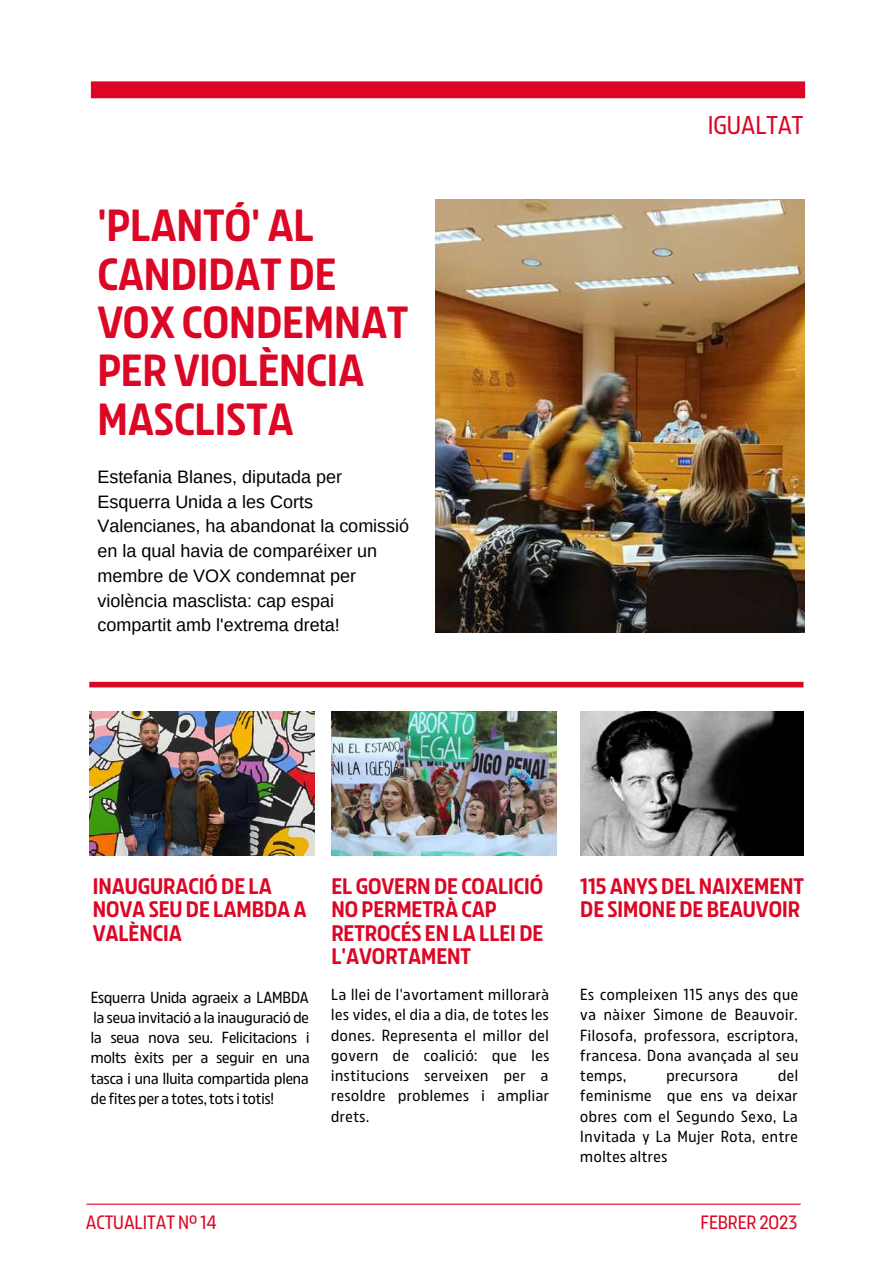
<style>
.page{position:relative;width:893px;height:1264px;background:#fff}
.page>*{position:absolute;margin:0;border:0;box-sizing:border-box;transform-origin:0 0}
.t1{font:600 42px/48.3px "Izquierda";color:#dc0625}
.t2{font:300 24px "Izquierda";color:#dc0625}
.t3{font:600 21px/23.5px "Izquierda";color:#dc0625}
.t4{font:18px/24.8px "Arimo";color:#000}
.t5{font:300 18px "Izquierda";color:#dc0625}
.t6{font:300 15px/20.2px "Izquierda";letter-spacing:.04em;color:#000;text-align:justify}
</style>
<div class="page">
<img style="left:436px;top:200px;width:368px;height:432px">
<div style="left:89px;top:681px;width:714px;height:6px;background:#dc0625"></div>
<div style="left:91px;top:81px;width:714px;height:17px;background:#dc0625"></div>
<img style="left:89px;top:711px;width:225px;height:144px">
<img style="left:331px;top:711px;width:225px;height:144px">
<img style="left:580px;top:711px;width:223px;height:144px">
<hr style="left:86px;top:1203px;width:714px;height:1px;background:#dc0625">
<h1 class="t1" style="left:97px;top:200px;width:312px">'PLANTÓ' AL<br>CANDIDAT DE<br>VOX CONDEMNAT<br>PER VIOLÈNCIA<br>MASCLISTA</h1>
<p class="t4" style="left:97px;top:464px;width:313px">Estefania Blanes, diputada per<br>Esquerra Unida a les Corts<br>Valencianes, ha abandonat la comissió en la qual havia de comparéixer un membre de VOX condemnat per violència masclista: cap espai compartit amb l'extrema dreta!</p>
<h2 class="t2" style="left:707px;top:109px;width:97px">IGUALTAT</h2>
<h3 class="t3" style="left:93px;top:873px;width:215px">INAUGURACIÓ DE LA<br>NOVA SEU DE LAMBDA A<br>VALÈNCIA</h3>
<p class="t6" style="left:91px;top:986px;width:220px">Esquerra Unida agraeix a LAMBDA la seua invitació a la inauguració de la seua nova seu. Felicitacions i molts èxits per a seguir en una tasca i una lluita compartida plena de fites per a totes, tots i totis!</p>
<h3 class="t3" style="left:331px;top:873px;width:213px">EL GOVERN DE COALICIÓ<br>NO PERMETRÀ CAP<br>RETROCÉS EN LA LLEI DE<br>L'AVORTAMENT</h3>
<h3 class="t3" style="left:580px;top:873px;width:225px">115 ANYS DEL NAIXEMENT<br>DE SIMONE DE BEAUVOIR</h3>
<p class="t6" style="left:331px;top:984px;width:219px">La llei de l'avortament millorarà les vides, el dia a dia, de totes les dones. Representa el millor del govern de coalició: que les institucions serveixen per a resoldre problemes i ampliar drets.</p>
<p class="t6" style="left:580px;top:984px;width:219px">Es compleixen 115 anys des que va nàixer Simone de Beauvoir.<br>Filosofa, professora, escriptora, francesa. Dona avançada al seu temps,</p>
<p class="t6" style="left:580px;top:1065px;width:219px;text-indent:198px">del feminisme que ens va deixar obres com el Segundo Sexo, La Invitada y La Mujer Rota, entre moltes altres</p>
<p class="t6" style="left:666px;top:1065px;width:73px">precursora</p>
<p class="t5" style="left:86px;top:1209px;width:132px">ACTUALITAT Nº 14</p>
<p class="t5" style="left:700px;top:1209px;width:98px">FEBRER 2023</p>
</div>
